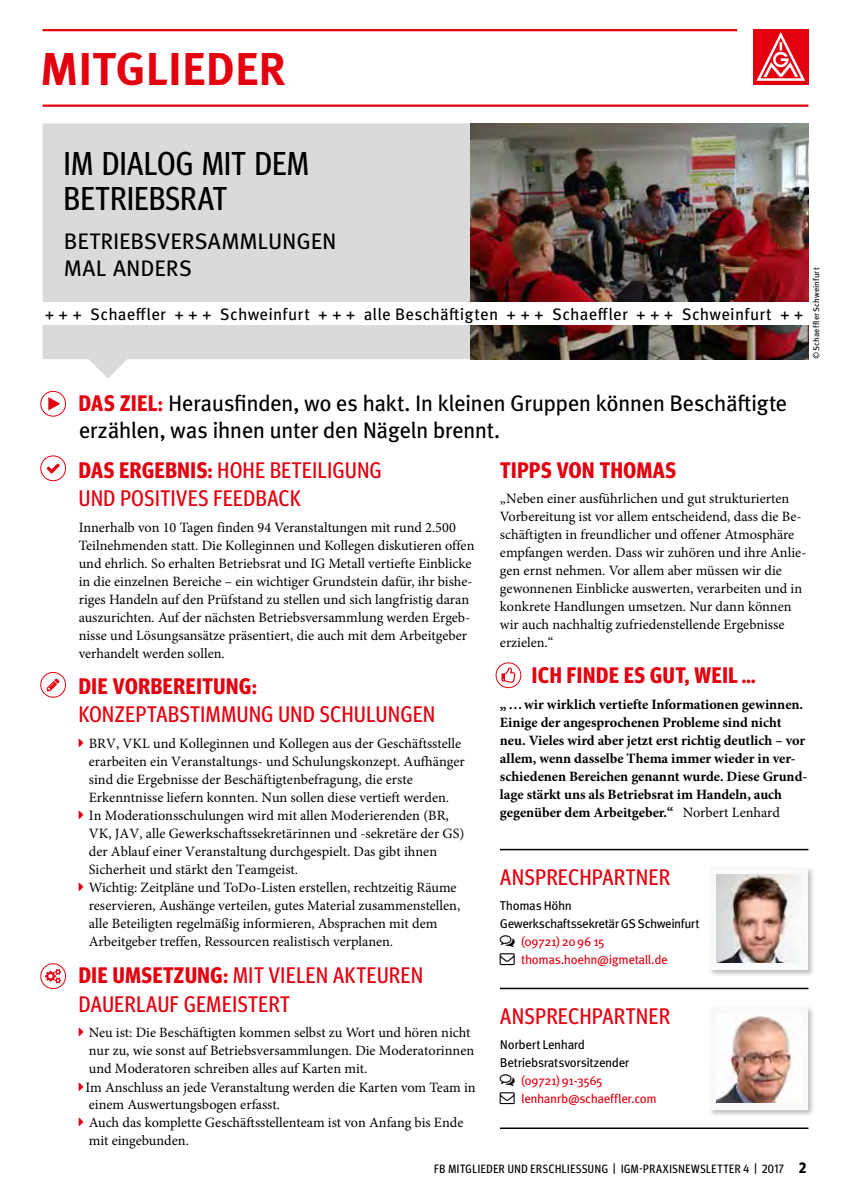
<style>
.page{position:relative;width:851px;height:1191px;background:#fff}
.page>*{position:absolute;margin:0;border:0;box-sizing:border-box;transform-origin:0 0}
.t1{font:700 46.05px "Meta";letter-spacing:.015em;color:#e3000f}
.t2{font:condensed 33px/34.5px "Meta Headline OT";letter-spacing:.02em;color:#000}
.t3{font:condensed 22.5px/28.5px "Meta Headline OT";letter-spacing:.03em;color:#e3000f}
.t4{font:22.5px/27px "Meta OT";letter-spacing:-.025em;color:#000}
.t5{font:700 22.5px "Meta Headline Cond OT";letter-spacing:.03em;color:#e3000f}
.t6{font:22.5px/27px "Meta OT";letter-spacing:-.005em;color:#000}
.t7{font:16.65px "Meta OT";letter-spacing:.01em;color:#000}
.t8{font:14.25px/18px "Minion Pro";color:#000}
.t9{font:700 14.25px/18px "Minion Pro";letter-spacing:-.005em;color:#000}
.t10{font:12.75px/18px "Meta OT";letter-spacing:-.03em;color:#000}
.t11{font:12.75px/18px "Meta OT";letter-spacing:-.03em;color:#e3000f}
.t12{font:condensed 12px "Meta Headline OT";letter-spacing:.05em;color:#000}
.t13{font:8.25px "Meta OT";letter-spacing:.005em;color:#000}
.s1{font-family:"Meta Headline Cond OT";font-weight:700;color:#e3000f}
.s2{font-family:"Meta Headline Cond OT";font-weight:700;font-stretch:normal}
.s3{font-weight:400}
.s4{font-family:"Meta Headline Cond OT";font-weight:700;font-stretch:normal;font-size:15px}
</style>
<div class="page">
<div style="left:753px;top:29px;width:55px;height:55px;background:#e3000f"></div>
<svg style="left:756px;top:32px;width:49px;height:49px"></svg>
<hr style="left:43px;top:104px;width:765px;height:3px;background:#e3000f">
<hr style="left:43px;top:29px;width:694px;height:2px;background:#e3000f">
<svg style="left:43px;top:123px;width:765px;height:255px;background:#dedede"></svg>
<img style="left:470px;top:123px;width:338px;height:236px">
<div style="left:36px;top:303px;width:794px;height:22px;background:#fff"></div>
<hr style="left:500px;top:849px;width:308px;height:1px;background:#000">
<hr style="left:500px;top:987px;width:308px;height:2px;background:#000">
<hr style="left:500px;top:1127px;width:308px;height:2px;background:#000">
<div style="left:708px;top:1005px;width:107px;height:111px;background:#000;opacity:.25"></div>
<img style="left:710px;top:1007px;width:97px;height:102px">
<img style="left:716px;top:1014px;width:85px;height:88px">
<div style="left:708px;top:866px;width:107px;height:111px;background:#000;opacity:.25"></div>
<img style="left:710px;top:867px;width:97px;height:102px">
<img style="left:716px;top:874px;width:85px;height:88px">
<div style="left:40px;top:672px;width:26px;height:25px;border:1px solid #e3000f;border-radius:50%"></div>
<svg style="left:47px;top:678px;width:12px;height:13px"></svg>
<div style="left:40px;top:455px;width:26px;height:26px;border:1px solid #e3000f;border-radius:50%"></div>
<svg style="left:47px;top:463px;width:13px;height:10px"></svg>
<div style="left:40px;top:391px;width:26px;height:25px;border:1px solid #e3000f;border-radius:50%"></div>
<svg style="left:48px;top:397px;width:12px;height:13px"></svg>
<div style="left:40px;top:963px;width:26px;height:26px;border:1px solid #e3000f;border-radius:50%"></div>
<svg style="left:45px;top:969px;width:16px;height:14px"></svg>
<div style="left:495px;top:662px;width:26px;height:26px;border:1px solid #e3000f;border-radius:50%"></div>
<svg style="left:501px;top:667px;width:14px;height:15px"></svg>
<h1 class="t1" style="left:40px;top:42px;width:247px">MITGLIEDER</h1>
<h2 class="t2" style="left:64px;top:147px;width:246px">IM DIALOG MIT DEM<br>BETRIEBSRAT</h2>
<h3 class="t6" style="left:64px;top:227px;width:274px">BETRIEBSVERSAMMLUNGEN<br>MAL ANDERS</h3>
<p class="t7" style="left:45px;top:304px;width:760px">+ + + Schaeffler + + + Schweinfurt + + + alle Beschäftigten + + + Schaeffler + + + Schweinfurt + +</p>
<p class="t13" style="left:811px;top:359px;width:93px;rotate:-90deg">© Schaeffler Schweinfurt</p>
<h3 class="t4" style="left:79px;top:390px;width:710px"><span class="s1">DAS ZIEL:</span> Herausfinden, wo es hakt. In kleinen Gruppen können Beschäftigte erzählen, was ihnen unter den Nägeln brennt.</h3>
<h3 class="t3" style="left:79px;top:456px;width:304px"><span class="s2">DAS ERGEBNIS:</span> HOHE BETEILIGUNG<br>UND POSITIVES FEEDBACK</h3>
<p class="t8" style="left:79px;top:518px;width:397px">Innerhalb von 10 Tagen finden 94 Veranstaltungen mit rund 2.500<br>Teilnehmenden statt. Die Kolleginnen und Kollegen diskutieren offen und ehrlich. So erhalten Betriebsrat und IG Metall vertiefte Einblicke in die einzelnen Bereiche – ein wichtiger Grundstein dafür, ihr bishe&shy;riges Handeln auf den Prüfstand zu stellen und sich langfristig daran auszurichten. Auf der nächsten Betriebsversammlung werden Ergeb&shy;nisse und Lösungsansätze präsentiert, die auch mit dem Arbeitgeber verhandelt werden sollen.</p>
<h3 class="t5" style="left:79px;top:672px;width:179px">DIE VORBEREITUNG:</h3>
<h3 class="t3" style="left:79px;top:700px;width:358px">KONZEPTABSTIMMUNG UND SCHULUNGEN</h3>
<p class="t8" style="left:89px;top:734px;width:377px">BRV, VKL und Kolleginnen und Kollegen aus der Geschäftsstelle erarbeiten ein Veranstaltungs- und Schulungskonzept. Aufhänger sind die Ergebnisse der Beschäftigtenbefragung, die erste Erkenntnisse liefern konnten. Nun sollen diese vertieft werden.<br>In Moderationsschulungen wird mit allen Moderierenden (BR, VK, JAV, alle Gewerkschaftssekretärinnen und -sekretäre der GS) der Ablauf einer Veranstaltung durchgespielt. Das gibt ihnen Sicherheit und stärkt den Teamgeist.<br>Wichtig: Zeitpläne und ToDo-Listen erstellen, rechtzeitig Räume reservieren, Aushänge verteilen, gutes Material zusammenstellen, alle Beteiligten regelmäßig informieren, Absprachen mit dem Arbeitgeber treffen, Ressourcen realistisch verplanen.</p>
<h3 class="t3" style="left:79px;top:961px;width:345px"><span class="s2">DIE UMSETZUNG:</span> MIT VIELEN AKTEUREN<br>DAUERLAUF GEMEISTERT</h3>
<p class="t8" style="left:86px;top:1023px;width:391px">Neu ist: Die Beschäftigten kommen selbst zu Wort und hören nicht nur zu, wie sonst auf Betriebsversammlungen. Die Moderatorinnen und Moderatoren schreiben alles auf Karten mit.<br>Im Anschluss an jede Veranstaltung werden die Karten vom Team in</p>
<p class="t8" style="left:89px;top:1096px;width:376px">einem Auswertungsbogen erfasst.<br>Auch das komplette Geschäftsstellenteam ist von Anfang bis Ende mit eingebunden.</p>
<h3 class="t5" style="left:500px;top:456px;width:177px">TIPPS VON THOMAS</h3>
<p class="t8" style="left:500px;top:489px;width:308px">„Neben einer ausführlichen und gut strukturierten Vorbereitung ist vor allem entscheidend, dass die Be&shy;schäftigten in freundlicher und offener Atmosphäre empfangen werden. Dass wir zuhören und ihre Anlie&shy;gen ernst nehmen. Vor allem aber müssen wir die gewonnenen Einblicke auswerten, verarbeiten und in konkrete Handlungen umsetzen. Nur dann können wir auch nachhaltig zufriedenstellende Ergebnisse erzielen.“</p>
<h3 class="t5" style="left:532px;top:662px;width:225px">ICH FINDE ES GUT, WEIL …</h3>
<p class="t9" style="left:500px;top:695px;width:309px">„…wir wirklich vertiefte Informationen gewinnen.<br>Einige der angesprochenen Probleme sind nicht neu. Vieles wird aber jetzt erst richtig deutlich – vor allem, wenn dasselbe Thema immer wieder in ver&shy;schiedenen Bereichen genannt wurde. Diese Grund&shy;lage stärkt uns als Betriebsrat im Handeln, auch gegenüber dem Arbeitgeber.“ <span class="s3">Norbert Lenhard</span></p>
<h3 class="t3" style="left:500px;top:863px;width:171px">ANSPRECHPARTNER</h3>
<p class="t10" style="left:500px;top:897px;width:201px">Thomas Höhn<br>Gewerkschaftssekretär GS Schweinfurt</p>
<p class="t11" style="left:521px;top:933px;width:148px">(09721) 20 96 15 thomas.hoehn@igmetall.de</p>
<h3 class="t3" style="left:500px;top:1002px;width:171px">ANSPRECHPARTNER</h3>
<p class="t10" style="left:500px;top:1036px;width:131px">Norbert Lenhard<br>Betriebsratsvorsitzender</p>
<p class="t11" style="left:521px;top:1072px;width:137px">(09721) 91-3565 lenhanrb@schaeffler.com</p>
<p class="t12" style="left:434px;top:1161px;width:373px">FB MITGLIEDER UND ERSCHLIESSUNG | IGM-PRAXISNEWSLETTER 4 | 2017 <span class="s4">2</span></p>
</div>
